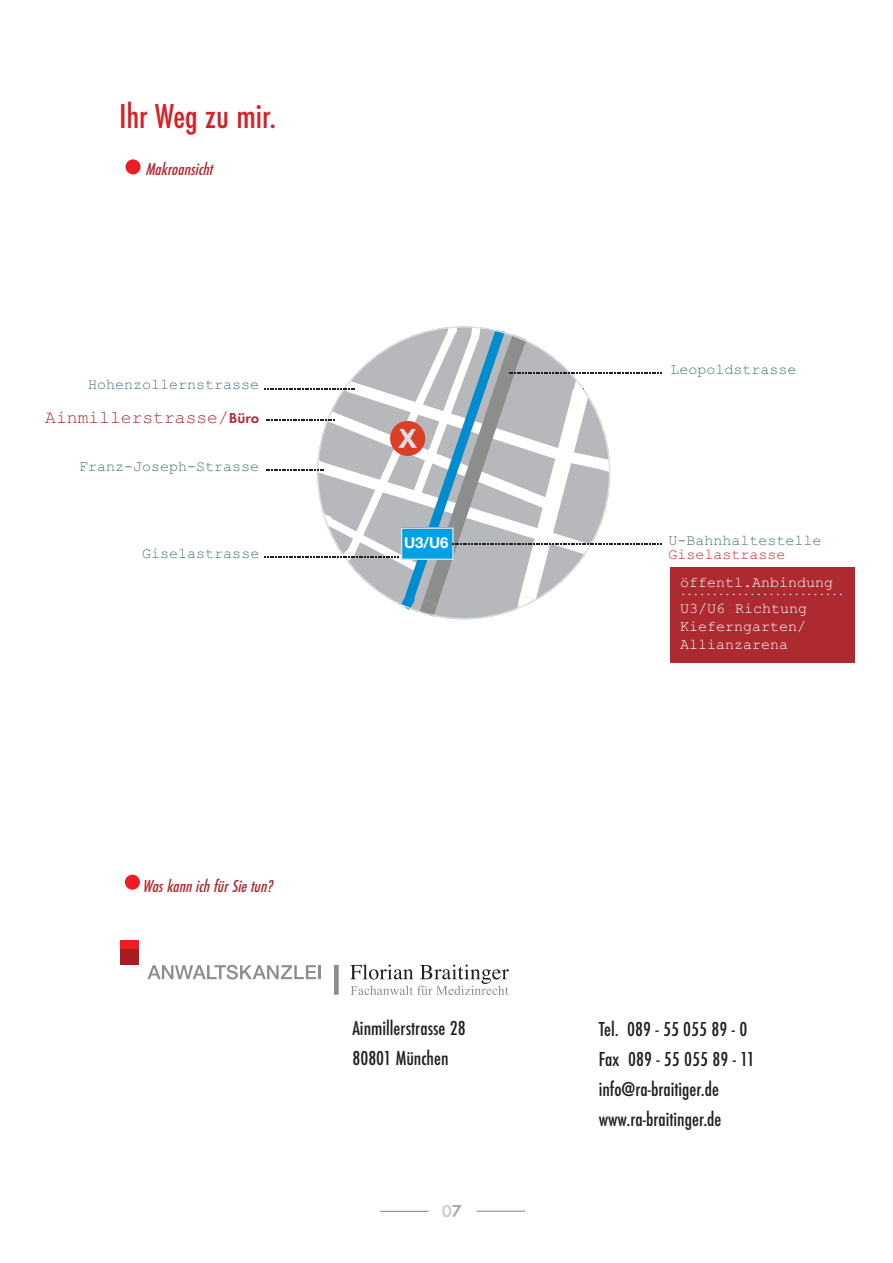
<style>
.page{position:relative;width:893px;height:1263px;background:#fff}
.page>*{position:absolute;margin:0;border:0;box-sizing:border-box;transform-origin:0 0}
.t1{font:36px "Function Cond";color:#d52229}
.t2{font:21px/30px "Function Cond";color:#231f20}
.t3{font:italic 18px "Function Cond";color:#ad2a30}
.t4{font:18px "Courier";color:#ad2a30}
.t5{font:700 18px "Function";color:#cecfd1}
.t6{font:15px "Courier";color:#486f76}
.t7{font:15px/18px "Courier";color:#fff;text-align:justify}
.t8{font:15px "Courier";color:#d52229}
.t9{font:700 15px "Helvetica Neue";color:#fff}
.t10{font:10.5px "Courier";color:#fff}
.s1{font-family:"Function";font-weight:700;font-size:15px}
.s2{color:#a8a9ad}
</style>
<div class="page">
<svg style="left:147px;top:965px;width:174px;height:14px"></svg>
<hr style="left:335px;top:965px;width:2px;height:30px;background:#8b8d90">
<svg style="left:350px;top:964px;width:159px;height:31px"></svg>
<div style="left:120px;top:949px;width:19px;height:16px;background:#a71d21"></div>
<div style="left:120px;top:940px;width:19px;height:8px;background:#ee1d23"></div>
<div style="left:125px;top:875px;width:15px;height:15px;background:#ee1d23;border-radius:50%"></div>
<hr style="left:477px;top:1211px;width:48px;height:1px;background:#808285">
<hr style="left:380px;top:1211px;width:49px;height:1px;background:#808285">
<svg style="left:265px;top:326px;width:396px;height:291px"></svg>
<div style="left:126px;top:159px;width:15px;height:15px;background:#ee1d23;border-radius:50%"></div>
<div style="left:670px;top:567px;width:185px;height:96px;background:#ad2a30"></div>
<h1 class="t1" style="left:119px;top:94px;width:158px">Ihr Weg zu mir.</h1>
<p class="t3" style="left:145px;top:159px;width:69px">Makroansicht</p>
<p class="t6" style="left:88px;top:375px;width:173px">Hohenzollernstrasse</p>
<p class="t4" style="left:45px;top:406px;width:216px">Ainmillerstrasse/<span class="s1">Büro</span></p>
<p class="t6" style="left:79px;top:457px;width:182px">Franz-Joseph-Strasse</p>
<p class="t6" style="left:142px;top:544px;width:118px">Giselastrasse</p>
<p class="t6" style="left:670px;top:360px;width:127px">Leopoldstrasse</p>
<p class="t9" style="left:404px;top:537px;width:46px">U3/U6</p>
<p class="t6" style="left:669px;top:531px;width:154px">U-Bahnhaltestelle</p>
<p class="t8" style="left:669px;top:545px;width:118px">Giselastrasse</p>
<p class="t7" style="left:680px;top:573px;width:154px">öffentl.Anbindung</p>
<p class="t10" style="left:680px;top:585px;width:165px">..........................</p>
<p class="t7" style="left:680px;top:599px;width:128px">U3/U6 Richtung Kieferngarten/ Allianzarena</p>
<p class="t3" style="left:142px;top:875px;width:131px">Was kann ich für Sie tun?</p>
<p class="t2" style="left:352px;top:1012px;width:115px">Ainmillerstrasse 28<br>80801 München</p>
<p class="t2" style="left:599px;top:1014px;width:157px">Tel. 089 - 55 055 89 - 0<br>Fax 089 - 55 055 89 - 11 info@ra-braitiger.de www.ra-braitinger.de</p>
<p class="t5" style="left:442px;top:1200px;width:22px">0<span class="s2">7</span></p>
</div>
